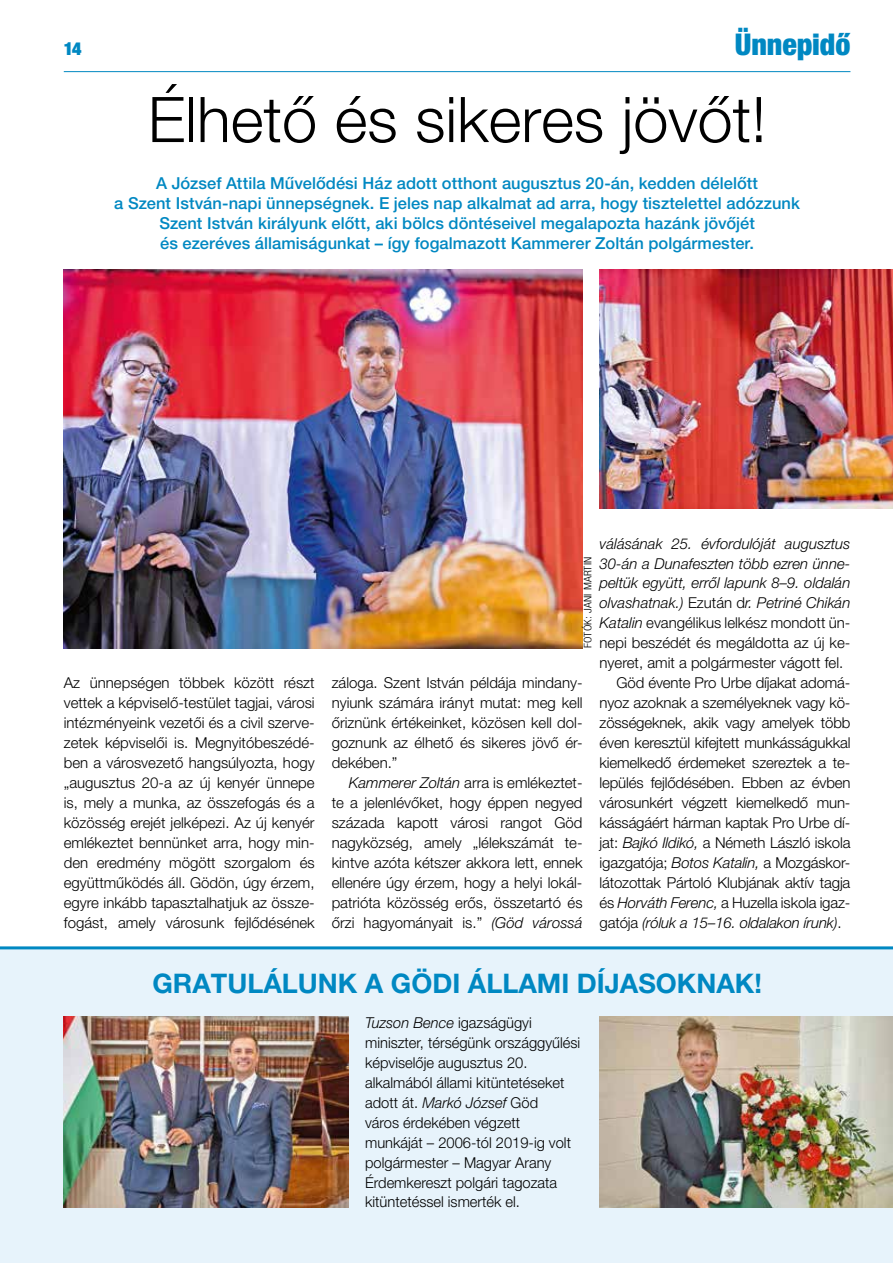
<style>
.page{position:relative;width:893px;height:1263px;background:#fff}
.page>*{position:absolute;margin:0;border:0;box-sizing:border-box;transform-origin:0 0}
.t1{font:300 63px "Helvetica Neue LT Pro";color:#000}
.t2{font:900 condensed 30px "Helvetica Neue LT Pro";letter-spacing:-.005em;color:#0088c2}
.t3{font:700 27px "Helvetica Neue LT Pro";color:#0088c2}
.t4{font:900 condensed 18px "Helvetica Neue LT Pro";color:#0088c2}
.t5{font:500 16.5px/20px "Helvetica Neue LT Pro";letter-spacing:.005em;color:#0088c2;text-align:center}
.t6{font:300 15px/20px "Helvetica Neue LT Pro";color:#000;text-align:justify}
.t7{font:italic 300 15px "Helvetica Neue LT Pro";color:#000}
.t8{font:300 condensed 10.5px "Helvetica Neue LT Pro";letter-spacing:.02em;color:#000;scale:1.1 1}
.s1{font-style:normal}
.s2{font-style:italic}
</style>
<div class="page">
<div style="left:0;top:948px;width:893px;height:315px;background:#e7f3fb"></div>
<hr style="left:64px;top:71px;width:786px;height:1px;background:#0088c2">
<img style="left:64px;top:269px;width:519px;height:379px">
<img style="left:600px;top:269px;width:293px;height:240px">
<img style="left:64px;top:1016px;width:284px;height:192px">
<img style="left:600px;top:1016px;width:293px;height:192px">
<hr style="left:0;top:946px;width:893px;height:3px;background:#0088c2">
<p class="t4" style="left:64px;top:37px;width:19px">14</p>
<h2 class="t2" style="left:735px;top:26px;width:117px">Ünnepidő</h2>
<h1 class="t1" style="left:148px;top:81px;width:620px">Élhető és sikeres jövőt!</h1>
<p class="t5" style="left:114px;top:173px;width:687px">A József Attila Művelődési Ház adott otthont augusztus 20-án, kedden délelőtt<br>a Szent István-napi ünnepségnek. E jeles nap alkalmat ad arra, hogy tisztelettel adózzunk Szent István királyunk előtt, aki bölcs döntéseivel megalapozta hazánk jövőjét<br>és ezeréves államiságunkat – így fogalmazott Kammerer Zoltán polgármester.</p>
<p class="t7" style="left:600px;top:534px;width:252px">válásának 25. évfordulóját augusztus</p>
<p class="t7" style="left:600px;top:554px;width:252px">30-án a Dunafeszten több ezren ünne-</p>
<p class="t7" style="left:600px;top:574px;width:252px">peltük együtt, erről lapunk 8–9. oldalán</p>
<p class="t7" style="left:600px;top:594px;width:252px">olvashatnak.) <span class="s1">Ezután d</span>r. Petriné Chikán</p>
<p class="t6" style="left:600px;top:613px;width:252px"><span class="s2">Katalin</span> evangélikus lelkész mondott ün-</p>
<p class="t6" style="left:600px;top:633px;width:252px">nepi beszédét és megáldotta az új ke-</p>
<p class="t6" style="left:600px;top:653px;width:245px">nyeret, amit a polgármester vágott fel.</p>
<p class="t6" style="left:617px;top:673px;width:235px">Göd évente Pro Urbe díjakat adomá-</p>
<p class="t6" style="left:600px;top:693px;width:252px">nyoz azoknak a személyeknek vagy kö-</p>
<p class="t6" style="left:600px;top:713px;width:252px">zösségeknek, akik vagy amelyek több</p>
<p class="t6" style="left:600px;top:733px;width:252px">éven keresztül kifejtett munkásságukkal</p>
<p class="t6" style="left:600px;top:752px;width:252px">kiemelkedő érdemeket szereztek a te-</p>
<p class="t6" style="left:600px;top:772px;width:252px">lepülés fejlődésében. Ebben az évben</p>
<p class="t6" style="left:600px;top:792px;width:252px">városunkért végzett kiemelkedő mun-</p>
<p class="t6" style="left:600px;top:812px;width:252px">kásságáért hárman kaptak Pro Urbe dí-</p>
<p class="t6" style="left:600px;top:832px;width:252px">jat: <span class="s2">Bajkó Ildikó,</span> a Németh László iskola</p>
<p class="t6" style="left:600px;top:852px;width:252px">igazgatója; <span class="s2">Botos Katalin,</span> a Mozgáskor-</p>
<p class="t6" style="left:600px;top:872px;width:252px">látozottak Pártoló Klubjának aktív tagja</p>
<p class="t6" style="left:600px;top:892px;width:252px">és <span class="s2">Horváth Ferenc,</span> a Huzella iskola igaz-</p>
<p class="t7" style="left:600px;top:914px;width:244px"><span class="s1">gatója</span> (róluk a 15–16. oldalakon írunk)<span class="s1">.</span></p>
<p class="t8" style="left:582px;top:648px;width:85px;rotate:-90deg">FOTÓK: JANI MARTIN</p>
<p class="t6" style="left:64px;top:673px;width:252px">Az ünnepségen többek között részt vettek a képviselő-testület tagjai, városi intézményeink vezetői és a civil szerve&shy;zetek képviselői is. Megnyitóbeszédé&shy;ben a városvezető hangsúlyozta, hogy „augusztus 20-a az új kenyér ünnepe is, mely a munka, az összefogás és a közösség erejét jelképezi. Az új kenyér emlékeztet bennünket arra, hogy min&shy;den eredmény mögött szorgalom és együttműködés áll. Gödön, úgy érzem, egyre inkább tapasztalhatjuk az össze&shy;fogást, amely városunk fejlődésének</p>
<p class="t6" style="left:332px;top:673px;width:252px">záloga. Szent István példája mindan - nyiunk számára irányt mutat: meg kell őriznünk értékeinket, közösen kell dol&shy;goznunk az élhető és sikeres jövő ér&shy;dekében.”</p>
<p class="t6" style="left:332px;top:772px;width:252px;text-indent:17px"><span class="s2">Kammerer Zoltán</span> arra is emlékeztet&shy;te a jelenlévőket, hogy éppen negyed százada kapott városi rangot Göd nagyközség, amely „lélekszámát te&shy;kintve azóta kétszer akkora lett, ennek ellenére úgy érzem, hogy a helyi lokál&shy;patrióta közösség erős, összetartó és őrzi hagyományait is.” <span class="s2">(Göd várossá</span></p>
<h3 class="t3" style="left:152px;top:967px;width:611px">GRATULÁLUNK A GÖDI ÁLLAMI DÍJASOKNAK!</h3>
<p class="t6" style="left:365px;top:1012px;width:217px;text-align:left"><span class="s2">Tuzson Bence</span> igazságügyi miniszter, térségünk országgyűlési képviselője augusztus 20. alkalmából állami kitüntetéseket adott át. <span class="s2">Markó József</span> Göd<br>város érdekében végzett munkáját – 2006-tól 2019-ig volt polgármester – Magyar Arany<br>Érdemkereszt polgári tagozata kitüntetéssel ismerték el.</p>
</div>
